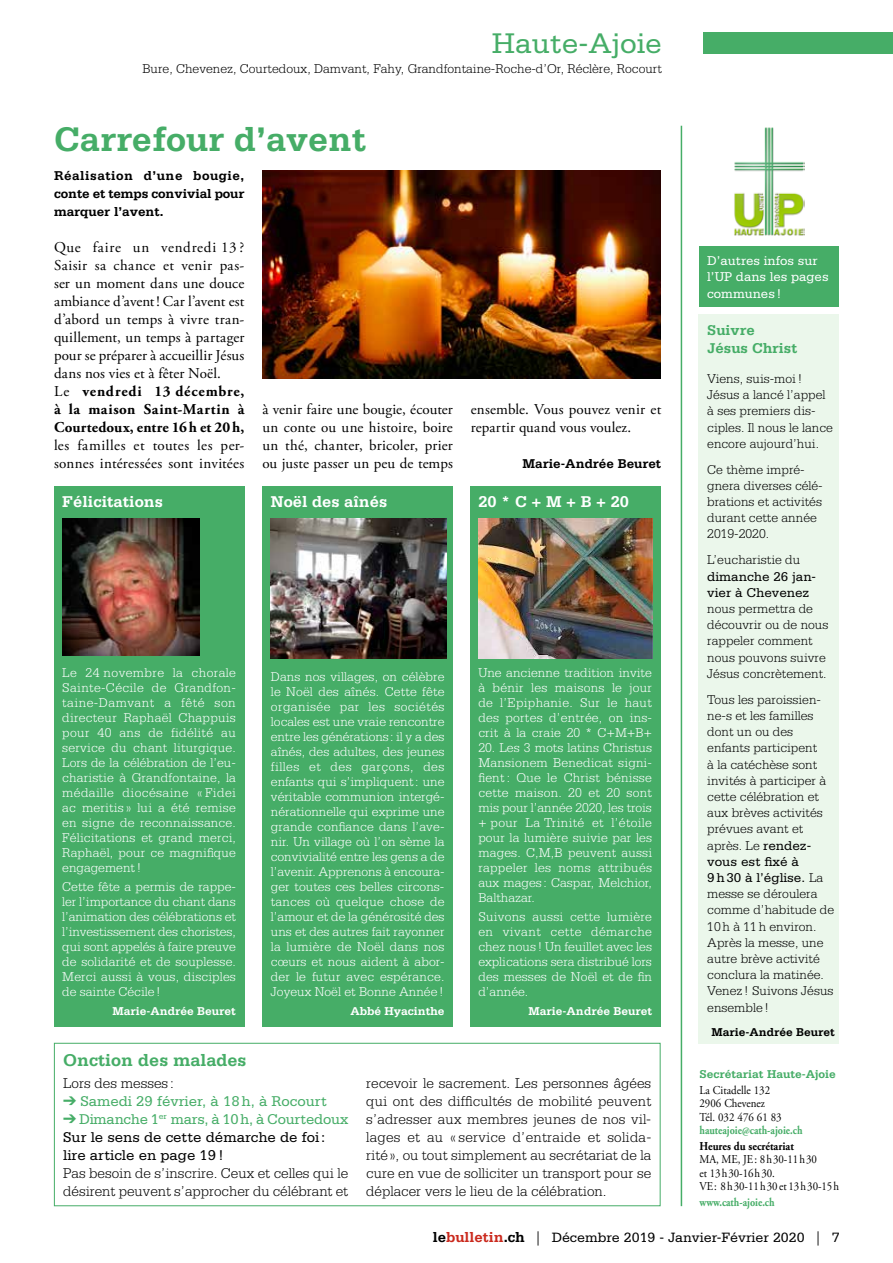
<style>
.page{position:relative;width:893px;height:1263px;background:#fff}
.page>*{position:absolute;margin:0;border:0;box-sizing:border-box;transform-origin:0 0}
.t1{font:700 36px "Serifa";color:#46ad67}
.t2{font:30px "Serifa";color:#46ad67}
.t3{font:700 18px "Serifa";color:#46ad67}
.t4{font:700 16.5px "Serifa";color:#fff}
.t5{font:15px/18px "Adobe Garamond Pro";letter-spacing:.015em;color:#000}
.t6{font:300 15px/18px "Serifa";color:#000}
.t7{font:15px/18px "Serifa";color:#000}
.t8{font:15px "Serifa";color:#46ad67}
.t9{font:700 15px/18px "Serifa";color:#46ad67}
.t10{font:14.25px "Serifa";color:#000}
.t11{font:300 13.5px/15px "Serifa";letter-spacing:.01em;color:#fff;text-align:justify}
.t12{font:300 13.5px/16.2px "Serifa";color:#000}
.t13{font:700 13.5px/18px "Serifa";color:#000;text-align:justify}
.t14{font:13.5px/16.2px "Serifa";color:#fff}
.t15{font:13.5px/16.2px "Serifa";color:#000}
.t16{font:12px/13.5px "Adobe Garamond Pro";color:#000;scale:.91 1}
.t17{font:700 12px "Serifa";color:#fff}
.t18{font:700 12px "Adobe Garamond Pro";color:#46ad67;scale:.84 1}
.t19{font:700 12px "Serifa";color:#46ad67}
.t20{font:700 12px "Adobe Garamond Pro";color:#000;scale:.91 1}
.t21{font:700 12px "Serifa";color:#000}
.s1{font-weight:700}
.s2{color:#46ad67}
.s3{font-weight:400}
.s4{font-weight:700;font-size:15px}
.s5{font-weight:700;font-size:15px;color:#ca291d}
.s6{font-family:"Adobe Garamond Pro"}
</style>
<div class="page">
<div style="left:703px;top:33px;width:190px;height:21px;background:#46ad67"></div>
<hr style="left:681px;top:126px;width:1px;height:1080px;background:#46ad67">
<div style="left:699px;top:315px;width:140px;height:729px;background:#ebf7eb"></div>
<div style="left:699px;top:246px;width:139px;height:60px;background:#46ad67"></div>
<img style="left:734px;top:127px;width:71px;height:109px">
<div style="left:54px;top:1043px;width:606px;height:163px;border:1px solid #46ad67"></div>
<img style="left:262px;top:170px;width:398px;height:208px">
<div style="left:54px;top:486px;width:190px;height:540px;background:#46ad67"></div>
<div style="left:262px;top:486px;width:191px;height:540px;background:#46ad67"></div>
<div style="left:470px;top:486px;width:190px;height:540px;background:#46ad67"></div>
<img style="left:62px;top:518px;width:137px;height:137px">
<img style="left:271px;top:518px;width:175px;height:141px">
<img style="left:478px;top:518px;width:174px;height:141px">
<h2 class="t2" style="left:492px;top:27px;width:172px">Haute-Ajoie</h2>
<p class="t12" style="left:142px;top:61px;width:521px">Bure, Chevenez, Courtedoux, Damvant, Fahy, Grandfontaine-Roche-d’Or, Réclère, Rocourt</p>
<h1 class="t1" style="left:54px;top:118px;width:314px">Carrefour d’avent</h1>
<p class="t13" style="left:54px;top:166px;width:192px">Réalisation d’une bougie, conte et temps convivial pour marquer l’avent.</p>
<p class="t5" style="left:54px;top:239px;width:192px">Que faire un vendredi 13 ?<br>Saisir sa chance et venir pas&shy;ser un moment dans une douce ambiance d’avent! Car l’avent est d’abord un temps à vivre tran&shy;quillement, un temps à partager pour se préparer à accueillir Jésus dans nos vies et à fêter Noël.<br>Le <span class="s1">vendredi 13 décembre, à la maison Saint-Martin à<br>Courtedoux, entre 16h et 20h,</span></p>
<p class="t5" style="left:54px;top:437px;width:192px">les familles et toutes les per&shy;sonnes intéressées sont invitées</p>
<p class="t4" style="left:62px;top:492px;width:102px">Félicitations</p>
<p class="t5" style="left:262px;top:401px;width:192px;text-align:justify">à venir faire une bougie, écouter un conte ou une histoire, boire un thé, chanter, bricoler, prier ou juste passer un peu de temps</p>
<p class="t5" style="left:471px;top:401px;width:192px">ensemble. Vous pouvez venir et repartir quand vous voulez.</p>
<p class="t13" style="left:522px;top:454px;width:140px">Marie-Andrée Beuret</p>
<p class="t4" style="left:271px;top:492px;width:118px">Noël des aînés</p>
<p class="t4" style="left:478px;top:492px;width:152px">20 * C +M +B +20</p>
<p class="t11" style="left:62px;top:664px;width:175px">Le 24 novembre la chorale Sainte-Cécile de Grandfon&shy;taine-Damvant a fêté son directeur Raphaël Chappuis pour 40 ans de fidélité au service du chant liturgique.<br>Lors de la célébration de l’eu&shy;charistie à Grandfontaine, la médaille diocésaine « Fidei ac meritis » lui a été remise en signe de reconnaissance.<br>Félicitations et grand merci, Raphaël, pour ce magnifique engagement!</p>
<p class="t11" style="left:62px;top:879px;width:175px">Cette fête a permis de rappe&shy;ler l’importance du chant dans l’animation des célébrations et l’investissement des choristes, qui sont appelés à faire preuve de solidarité et de souplesse.<br>Merci aussi à vous, disciples de sainte Cécile !</p>
<p class="t17" style="left:113px;top:1004px;width:125px">Marie-Andrée Beuret</p>
<p class="t11" style="left:271px;top:669px;width:175px">Dans nos villages, on célèbre le Noël des aînés. Cette fête organisée par les sociétés locales est une vraie rencontre entre les générations : il y a des aînés, des adultes, des jeunes filles et des garçons, des enfants qui s’impliquent: une véritable communion intergé&shy;nérationnelle qui exprime une grande confiance dans l’ave&shy;nir. Un village où l’on sème la convivialité entre les gens a de l’avenir. Apprenons à encoura&shy;ger toutes ces belles circons&shy;tances où quelque chose de l’amour et de la générosité des uns et des autres fait rayonner la lumière de Noël dans nos cœurs et nous aident à abor&shy;der le futur avec espérance.<br>Joyeux Noël et Bonne Année !</p>
<p class="t17" style="left:350px;top:1004px;width:96px">Abbé Hyacinthe</p>
<p class="t11" style="left:478px;top:664px;width:175px">Une ancienne tradition invite à bénir les maisons le jour de l’Epiphanie. Sur le haut des portes d’entrée, on ins&shy;crit à la craie 20 * C+M+B+</p>
<p class="t11" style="left:478px;top:739px;width:175px">20. Les 3 mots latins Christus Mansionem Benedicat signi&shy;fient: Que le Christ bénisse cette maison. 20 et 20 sont mis pour l’année 2020, les trois + pour La Trinité et l’étoile pour la lumière suivie par les mages. C,M,B peuvent aussi rappeler les noms attribués aux mages : Caspar, Melchior, Balthazar.</p>
<p class="t11" style="left:478px;top:909px;width:175px">Suivons aussi cette lumière en vivant cette démarche chez nous ! Un feuillet avec les explications sera distribué lors des messes de Noël et de fin d’année.</p>
<p class="t17" style="left:529px;top:1004px;width:125px">Marie-Andrée Beuret</p>
<h3 class="t3" style="left:63px;top:1049px;width:185px">Onction des malades</h3>
<p class="t6" style="left:63px;top:1074px;width:112px">Lors des messes :</p>
<p class="t8" style="left:63px;top:1093px;width:265px">➔ Samedi 29 février, à 18h, à Rocourt</p>
<p class="t7" style="left:63px;top:1110px;width:286px"><span class="s2">➔ Dimanche 1</span><sup>er</sup> <span class="s2">mars, à 10h, à Courtedoux<br></span>Sur le sens de cette démarche de foi: lire article en page 19!</p>
<p class="t6" style="left:63px;top:1164px;width:286px">Pas besoin de s’inscrire. Ceux et celles qui le désirent peuvent s’approcher du célébrant et</p>
<p class="t6" style="left:366px;top:1074px;width:287px;text-align:justify">recevoir le sacrement. Les personnes âgées qui ont des difficultés de mobilité peuvent s’adresser aux membres jeunes de nos vil&shy;lages et au « service d’entraide et solida&shy;rité », ou tout simplement au secrétariat de la cure en vue de solliciter un transport pour se déplacer vers le lieu de la célébration.</p>
<p class="t14" style="left:707px;top:252px;width:123px">D’autres infos sur l’UP dans les pages communes !</p>
<p class="t9" style="left:707px;top:321px;width:91px">Suivre<br>Jésus Christ</p>
<p class="t12" style="left:707px;top:370px;width:127px">Viens, suis-moi!<br>Jésus a lancé l’appel à ses premiers dis&shy;ciples. Il nous le lance encore aujourd’hui.</p>
<p class="t12" style="left:707px;top:461px;width:117px">Ce thème impré&shy;gnera diverses célé&shy;brations et activités durant cette année<br>2019-2020.</p>
<p class="t12" style="left:707px;top:552px;width:94px">L’eucharistie du</p>
<p class="t15" style="left:707px;top:568px;width:110px">dimanche 26 jan&shy;vier à Chevenez</p>
<p class="t12" style="left:707px;top:600px;width:123px">nous permettra de découvrir ou de nous rappeler comment nous pouvons suivre<br>Jésus concrètement.</p>
<p class="t12" style="left:707px;top:691px;width:128px">Tous les paroissien&shy;ne-s et les familles dont un ou des enfants participent<br>à la catéchèse sont invités à participer à cette célébration et aux brèves activités prévues avant et après. Le <span class="s3">rendez&shy;vous est fixé à<br>9h30 à l’église.</span> La messe se déroulera comme d’habitude de<br>10h à 11h environ.<br>Après la messe, une autre brève activité conclura la matinée.<br>Venez ! Suivons Jésus ensemble!</p>
<p class="t21" style="left:711px;top:1025px;width:125px">Marie-Andrée Beuret</p>
<p class="t19" style="left:699px;top:1067px;width:138px">Secrétariat Haute-Ajoie</p>
<p class="t16" style="left:699px;top:1083px;width:92px">La Citadelle 132<br>2906 Chevenez<br>Tél. 032 476 61 83</p>
<p class="t18" style="left:699px;top:1123px;width:124px">hauteajoie@cath-ajoie.ch</p>
<p class="t20" style="left:699px;top:1139px;width:105px">Heures du secrétariat</p>
<p class="t16" style="left:699px;top:1153px;width:155px">MA, ME, JE: 8h30-11h30<br>et 13h30-16h30.<br>VE: 8h30-11h30 et 13h30-15h</p>
<p class="t18" style="left:699px;top:1195px;width:91px">www.cath-ajoie.ch</p>
<p class="t10" style="left:433px;top:1230px;width:408px"><span class="s4">le</span><span class="s5">bulletin</span><span class="s4">.ch</span> <span class="s6">|</span> Décembre 2019 - Janvier-Février 2020 <span class="s6">|</span> 7</p>
</div>
